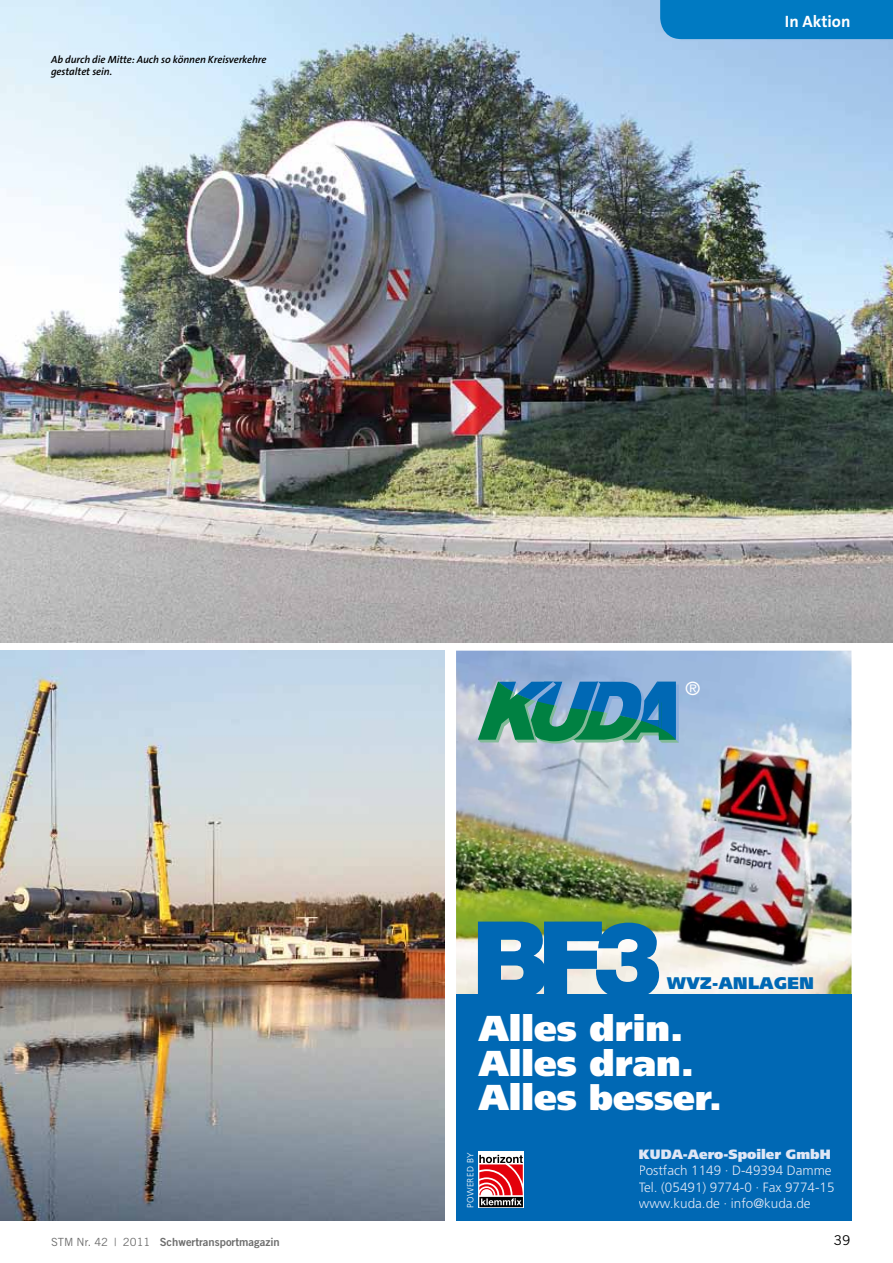
<style>
.page{position:relative;width:893px;height:1263px;background:#fff}
.page>*{position:absolute;margin:0;border:0;box-sizing:border-box;transform-origin:0 0}
.t1{font:900 36px/34.5px "Frutiger CE";color:#fff}
.t2{font:900 34.5px "Frutiger CE";color:#fff}
.t3{font:19.35px "Franklin Gothic";color:#fff}
.t4{font:900 16.8px "Frutiger CE";letter-spacing:.025em;color:#0068b4}
.t5{font:700 16.5px "The Sans B7";color:#fff}
.t6{font:300 13.5px/16.5px "Frutiger CE";color:#dee6f5}
.t7{font:900 13.5px "Frutiger CE";color:#dee6f5}
.t8{font:13.5px "Trade Gothic";color:#000}
.t9{font:11.25px "Trade Gothic Bold Two";color:#6e6e6e}
.t10{font:italic 600 10.5px/12.3px "The Sans B6";letter-spacing:-.005em;color:#000}
.t11{font:300 9px "Frutiger CE";color:#fff}
.s1{font-size:36px}
.s2{font-family:"Trade Gothic"}
</style>
<div class="page">
<img style="left:0;top:0;width:893px;height:642px">
<img style="left:0;top:651px;width:444px;height:569px">
<div style="left:660px;top:0;width:233px;height:39px;background:#007ac2"></div>
<img style="left:456px;top:651px;width:395px;height:343px">
<svg style="left:478px;top:681px;width:201px;height:64px;background:#3b9094"></svg>
<svg style="left:478px;top:921px;width:181px;height:73px;background:#3b88ba"></svg>
<div style="left:456px;top:994px;width:395px;height:226px;background:#0068b4"></div>
<div style="left:479px;top:1152px;width:45px;height:56px;background:#fff"></div>
<svg style="left:479px;top:1155px;width:44px;height:52px"></svg>
<p class="t10" style="left:51px;top:54px;width:217px">Ab durch die Mitte: Auch so können Kreisverkehre gestaltet sein.</p>
<p class="t5" style="left:785px;top:13px;width:67px">In Aktion</p>
<h3 class="t3" style="left:685px;top:677px;width:16px">®</h3>
<p class="t4" style="left:667px;top:973px;width:148px">WVZ-ANLAGEN</p>
<h1 class="t1" style="left:479px;top:1011px;width:217px">Alles drin.<br>Alles dran.</h1>
<h2 class="t2" style="left:479px;top:1077px;width:245px"><span class="s1">Alles</span> besser.</h2>
<p class="t11" style="left:465px;top:1208px;width:57px;rotate:-90deg">POWERED BY</p>
<p class="t7" style="left:639px;top:1145px;width:193px">KUDA-Aero-Spoiler GmbH</p>
<p class="t6" style="left:639px;top:1162px;width:197px">Postfach 1149 · D-49394 Damme<br>Tel. (05491) 9774-0 · Fax 9774-15 www.kuda.de · info@kuda.de</p>
<p class="t9" style="left:51px;top:1235px;width:230px"><span class="s2">STM Nr. 42 | 2011</span> Schwertransportmagazin</p>
<p class="t8" style="left:834px;top:1232px;width:18px">39</p>
</div>
